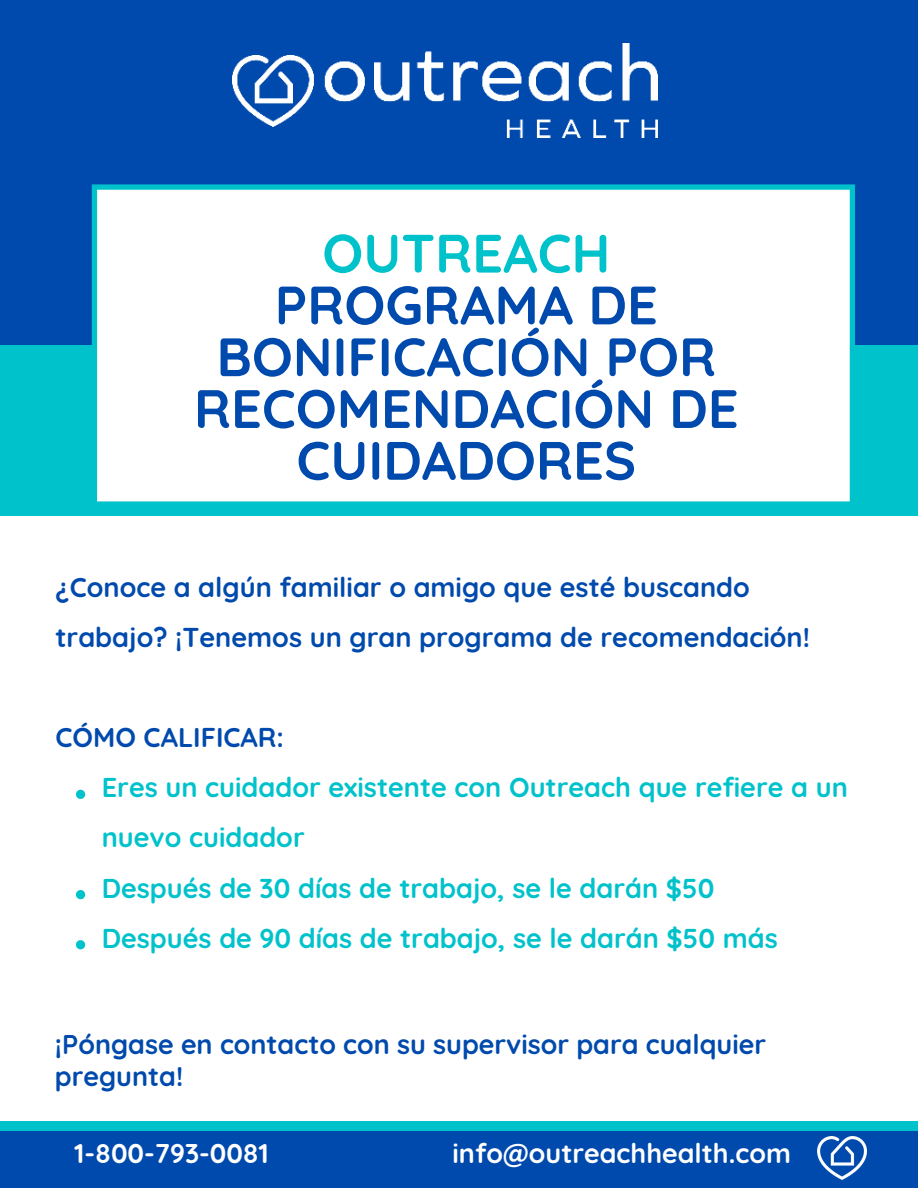
<style>
.page{position:relative;width:918px;height:1188px;background:#004aad}
.page>*{position:absolute;margin:0;border:0;box-sizing:border-box;transform-origin:0 0}
.t1{font:700 54px/51.8px "Quicksand";color:#004aad;text-align:center}
.t2{font:700 27.15px/50.1px "Quicksand";color:#00c2cb}
.t3{font:700 27.15px/50.1px "Quicksand";color:#004aad}
.t4{font:700 27px/32.4px "Quicksand";color:#004aad}
.t5{font:700 27px "Quicksand";color:#fff}
.s1{color:#00c2cb}
</style>
<div class="page">
<div style="left:0;top:496px;width:918px;height:692px;background:#fff"></div>
<svg style="left:76px;top:790px;width:9px;height:9px"></svg>
<svg style="left:76px;top:890px;width:9px;height:9px"></svg>
<svg style="left:76px;top:940px;width:9px;height:9px"></svg>
<div style="left:0;top:346px;width:918px;height:170px;background:#00c2cb"></div>
<div style="left:92px;top:184px;width:763px;height:318px;background:#fff"></div>
<div style="left:0;top:1122px;width:918px;height:40px;background:#00c2cb"></div>
<div style="left:0;top:1131px;width:918px;height:57px;background:#004aad"></div>
<img style="left:233px;top:44px;width:425px;height:93px">
<img style="left:817px;top:1137px;width:49px;height:42px">
<p class="t1" style="left:194px;top:223px;width:546px"><span class="s1">OUTREACH<br></span>PROGRAMA DE<br>BONIFICACIÓN POR<br>RECOMENDACIÓN DE<br>CUIDADORES</p>
<p class="t3" style="left:55px;top:560px;width:756px">¿Conoce a algún familiar o amigo que esté buscando trabajo? ¡Tenemos un gran programa de recomendación!</p>
<p class="t3" style="left:55px;top:710px;width:230px">CÓMO CALIFICAR:</p>
<p class="t2" style="left:102px;top:760px;width:748px">Eres un cuidador existente con Outreach que refiere a un nuevo cuidador<br>Después de 30 días de trabajo, se le darán $50<br>Después de 90 días de trabajo, se le darán $50 más</p>
<p class="t4" style="left:55px;top:1026px;width:713px">¡Póngase en contacto con su supervisor para cualquier pregunta!</p>
<p class="t5" style="left:75px;top:1131px;width:196px">1-800-793-0081</p>
<p class="t5" style="left:453px;top:1131px;width:340px">info@outreachhealth.com</p>
</div>
